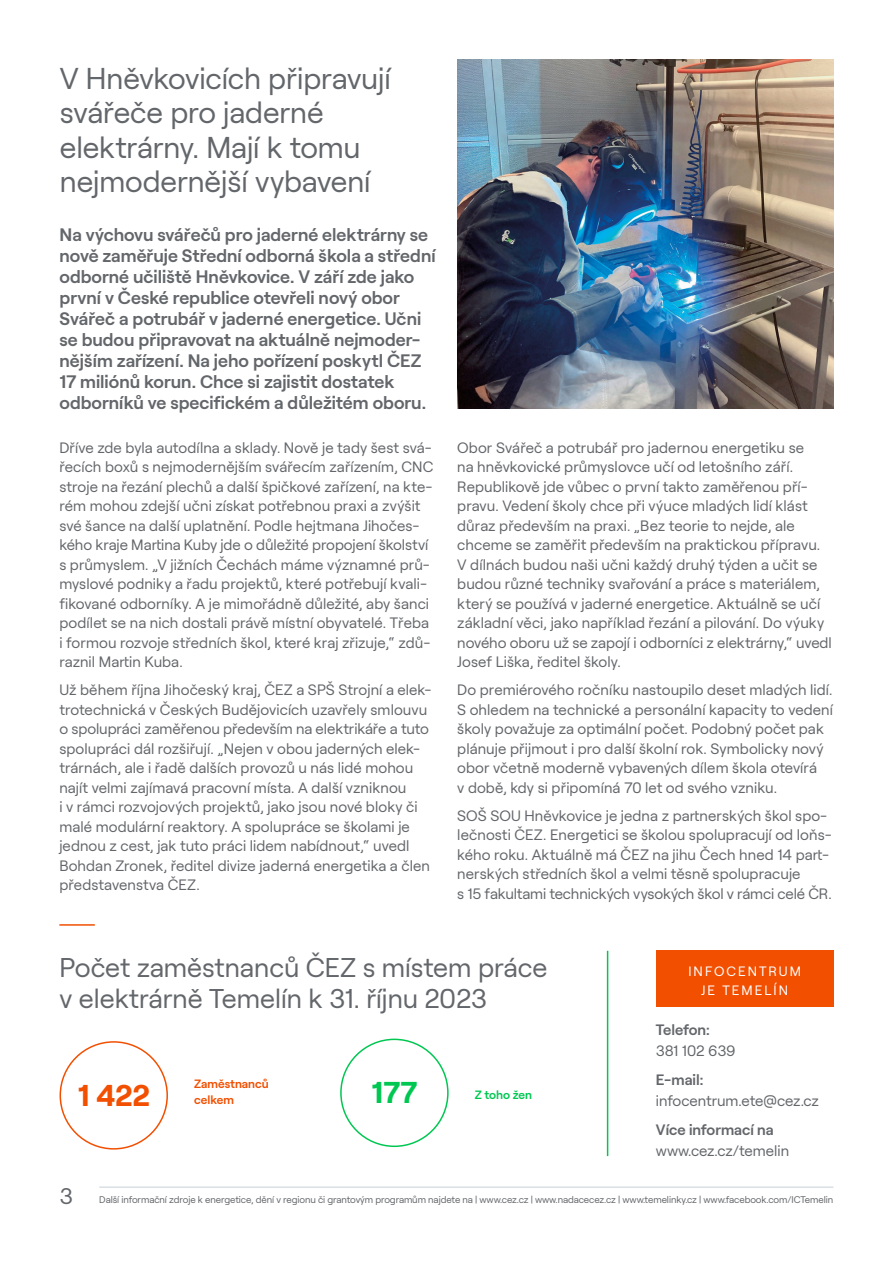
<style>
.page{position:relative;width:893px;height:1263px;background:#fff}
.page>*{position:absolute;margin:0;border:0;box-sizing:border-box;transform-origin:0 0}
.nadpis_článků_jeden{font:30px/34.5px "Roobert CEZ";letter-spacing:-.005em;color:#63666a}
.čísla_v_infografice{font:700 30px "Roobert CEZ";color:#f24f00}
.čísla_v_infografice-2{font:700 30px "Roobert CEZ";color:#00c752}
.nadpis_clanku_více_s{font:27px/31.5px "Roobert CEZ";color:#63666a}
.t1{font:22.5px "Roobert CEZ";color:#63666a}
.perex{font:600 18px/21px "Roobert CEZ";color:#63666a}
.body_text{font:15px/19.5px "Roobert CEZ";letter-spacing:.005em;color:#63666a}
.mezinadpis_uvnitr_cl{font:600 15px "Roobert CEZ";color:#63666a}
.button_text{font:13.5px/19.5px "Roobert CEZ";letter-spacing:.15em;color:#fff;text-align:center}
.popisek_infografiky{font:600 12px/16.5px "Roobert CEZ";color:#f24f00}
.popisek_infografiky-2{font:600 12px "Roobert CEZ";color:#00c752}
.t2{font:9.6px "Roobert CEZ";letter-spacing:-.005em;color:#63666a}
</style>
<div class="page">
<hr style="left:99px;top:1186px;width:734px;height:2px;background:#dadfe3">
<img style="left:457px;top:60px;width:376px;height:348px">
<div style="left:340px;top:1038px;width:109px;height:109px;border:2px solid #00c752;border-radius:50%"></div>
<div style="left:60px;top:1041px;width:108px;height:108px;border:2px solid #f24f00;border-radius:50%"></div>
<hr style="left:607px;top:951px;width:1px;height:205px;background:#00c752">
<div style="left:656px;top:951px;width:177px;height:56px;background:#f24f00"></div>
<hr style="left:59px;top:924px;width:36px;height:2px;background:#f24f00">
<p class="nadpis_článků_jeden" style="left:60px;top:58px;width:332px">V Hněvkovicích připravují svářeče pro jaderné elektrárny. Mají k tomu nejmodernější vybavení</p>
<p class="perex" style="left:60px;top:223px;width:378px">Na výchovu svářečů pro jaderné elektrárny se nově zaměřuje Střední odborná škola a střední odborné učiliště Hněvkovice. V září zde jako první v České republice otevřeli nový obor Svářeč a potrubář v jaderné energetice. Učni se budou připravovat na aktuálně nejmoder&shy;nějším zařízení. Na jeho pořízení poskytl ČEZ 17 miliónů korun. Chce si zajistit dostatek odborníků ve specifickém a důležitém oboru.</p>
<p class="body_text" style="left:59px;top:436px;width:376px">Dříve zde byla autodílna a sklady. Nově je tady šest svá&shy;řecích boxů s nejmodernějším svářecím zařízením, CNC stroje na řezání plechů a další špičkové zařízení, na kte&shy;rém mohou zdejší učni získat potřebnou praxi a zvýšit své šance na další uplatnění. Podle hejtmana Jihočes&shy;kého kraje Martina Kuby jde o důležité propojení školství s průmyslem. „V jižních Čechách máme významné prů&shy;myslové podniky a řadu projektů, které potřebují kvali&shy;fikované odborníky. A je mimořádně důležité, aby šanci podílet se na nich dostali právě místní obyvatelé. Třeba i formou rozvoje středních škol, které kraj zřizuje,“ zdů&shy;raznil Martin Kuba.</p>
<p class="body_text" style="left:59px;top:679px;width:374px">Už během října Jihočeský kraj, ČEZ a SPŠ Strojní a elek&shy;trotechnická v Českých Budějovicích uzavřely smlouvu o spolupráci zaměřenou především na elektrikáře a tuto spolupráci dál rozšiřují. „Nejen v obou jaderných elek&shy;trárnách, ale i řadě dalších provozů u nás lidé mohou najít velmi zajímavá pracovní místa. A další vzniknou<br>i v rámci rozvojových projektů, jako jsou nové bloky či malé modulární reaktory. A spolupráce se školami je jednou z cest, jak tuto práci lidem nabídnout,“ uvedl Bohdan Zronek, ředitel divize jaderná energetika a člen představenstva ČEZ.</p>
<p class="body_text" style="left:457px;top:436px;width:376px">Obor Svářeč a potrubář pro jadernou energetiku se<br>na hněvkovické průmyslovce učí od letošního září.<br>Republikově jde vůbec o první takto zaměřenou pří&shy;pravu. Vedení školy chce při výuce mladých lidí klást důraz především na praxi. „Bez teorie to nejde, ale chceme se zaměřit především na praktickou přípravu.<br>V dílnách budou naši učni každý druhý týden a učit se budou různé techniky svařování a práce s materiálem, který se používá v jaderné energetice. Aktuálně se učí základní věci, jako například řezání a pilování. Do výuky nového oboru už se zapojí i odborníci z elektrárny,“ uvedl Josef Liška, ředitel školy.</p>
<p class="body_text" style="left:457px;top:679px;width:377px">Do premiérového ročníku nastoupilo deset mladých lidí.<br>S ohledem na technické a personální kapacity to vedení školy považuje za optimální počet. Podobný počet pak plánuje přijmout i pro další školní rok. Symbolicky nový obor včetně moderně vybavených dílem škola otevírá<br>v době, kdy si připomíná 70 let od svého vzniku.</p>
<p class="body_text" style="left:457px;top:804px;width:376px">SOŠ SOU Hněvkovice je jedna z partnerských škol spo&shy;lečnosti ČEZ. Energetici se školou spolupracují od loňs&shy;kého roku. Aktuálně má ČEZ na jihu Čech hned 14 part&shy;nerských středních škol a velmi těsně spolupracuje<br>s 15 fakultami technických vysokých škol v rámci celé ČR.</p>
<p class="nadpis_clanku_více_s" style="left:60px;top:949px;width:489px">Počet zaměstnanců ČEZ s místem práce v elektrárně Temelín k 31. říjnu 2023</p>
<p class="popisek_infografiky" style="left:194px;top:1074px;width:76px">Zaměstnanců celkem</p>
<p class="čísla_v_infografice" style="left:78px;top:1072px;width:73px">1 422</p>
<p class="čísla_v_infografice-2" style="left:372px;top:1069px;width:47px">177</p>
<p class="popisek_infografiky-2" style="left:475px;top:1085px;width:59px">Z toho žen</p>
<p class="button_text" style="left:688px;top:960px;width:114px">INFOCENTRUM<br>JE TEMELÍN</p>
<p class="mezinadpis_uvnitr_cl" style="left:656px;top:1018px;width:56px">Telefon:</p>
<p class="body_text" style="left:656px;top:1040px;width:81px">381 102 639</p>
<p class="mezinadpis_uvnitr_cl" style="left:656px;top:1068px;width:49px">E-mail:</p>
<p class="body_text" style="left:656px;top:1090px;width:164px">infocentrum.ete@cez.cz</p>
<p class="mezinadpis_uvnitr_cl" style="left:656px;top:1118px;width:119px">Více informací na</p>
<p class="body_text" style="left:656px;top:1140px;width:135px">www.cez.cz/temelin</p>
<h3 class="t1" style="left:60px;top:1179px;width:15px">3</h3>
<p class="t2" style="left:99px;top:1192px;width:735px">Další informační zdroje k energetice, dění v regionu či grantovým programům najdete na | www.cez.cz | www.nadacecez.cz | www.temelinky.cz | www.facebook.com/ICTemelin</p>
</div>
